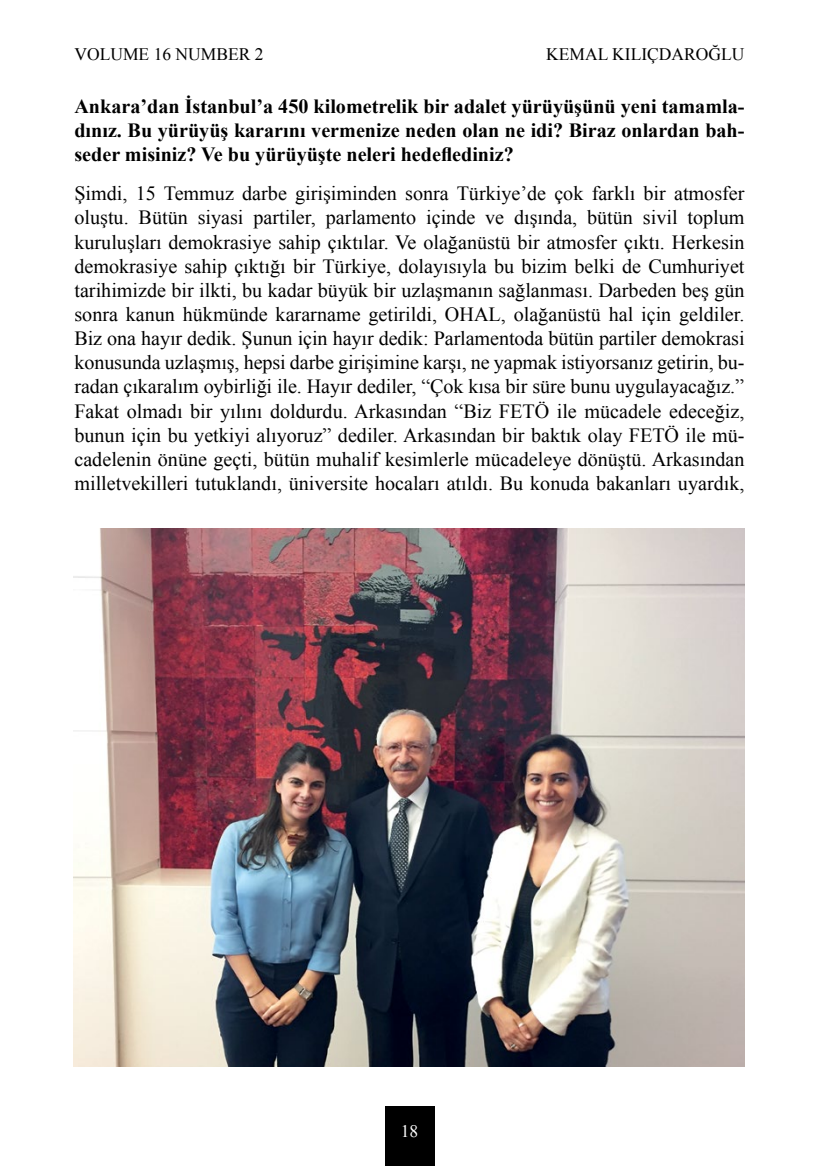
<style>
.page{position:relative;width:819px;height:1166px;background:#fff}
.page>*{position:absolute;margin:0;border:0;box-sizing:border-box;transform-origin:0 0}
.t1{font:20.12px/24.2px "Times New Roman";color:#000;text-align:justify}
.t2{font:700 20.12px/24.2px "Times New Roman";color:#000;text-align:justify}
.t3{font:17.5px "Times New Roman";color:#000}
.t4{font:17.5px "Times New Roman";color:#fff}
</style>
<div class="page">
<div style="left:384px;top:1106px;width:50px;height:60px;background:#000"></div>
<img style="left:73px;top:528px;width:671px;height:539px">
<p class="t3" style="left:546px;top:42px;width:200px">KEMAL KILIÇDAROĞLU</p>
<p class="t2" style="left:74px;top:94px;width:671px">Ankara’dan İstanbul’a 450 kilometrelik bir adalet yürüyüşünü yeni tamamla&shy;dınız. Bu yürüyüş kararını vermenize neden olan ne idi? Biraz onlardan bah&shy;seder misiniz? Ve bu yürüyüşte neleri hedeflediniz?</p>
<p class="t1" style="left:74px;top:181px;width:671px">Şimdi, 15 Temmuz darbe girişiminden sonra Türkiye’de çok farklı bir atmosfer oluştu. Bütün siyasi partiler, parlamento içinde ve dışında, bütün sivil toplum kuruluşları demokrasiye sahip çıktılar. Ve olağanüstü bir atmosfer çıktı. Herkesin demokrasiye sahip çıktığı bir Türkiye, dolayısıyla bu bizim belki de Cumhuriyet tarihimizde bir ilkti, bu kadar büyük bir uzlaşmanın sağlanması. Darbeden beş gün sonra kanun hükmünde kararname getirildi, OHAL, olağanüstü hal için geldiler.<br>Biz ona hayır dedik. Şunun için hayır dedik: Parlamentoda bütün partiler demokrasi konusunda uzlaşmış, hepsi darbe girişimine karşı, ne yapmak istiyorsanız getirin, bu&shy;radan çıkaralım oybirliği ile. Hayır dediler, “Çok kısa bir süre bunu uygulayacağız.” Fakat olmadı bir yılını doldurdu. Arkasından “Biz FETÖ ile mücadele edeceğiz, bunun için bu yetkiyi alıyoruz” dediler. Arkasından bir baktık olay FETÖ ile mü&shy;cadelenin önüne geçti, bütün muhalif kesimlerle mücadeleye dönüştü. Arkasından milletvekilleri tutuklandı, üniversite hocaları atıldı. Bu konuda bakanları uyardık,</p>
<p class="t3" style="left:74px;top:42px;width:191px">VOLUME 16 NUMBER 2</p>
<p class="t4" style="left:401px;top:1119px;width:19px">18</p>
</div>
